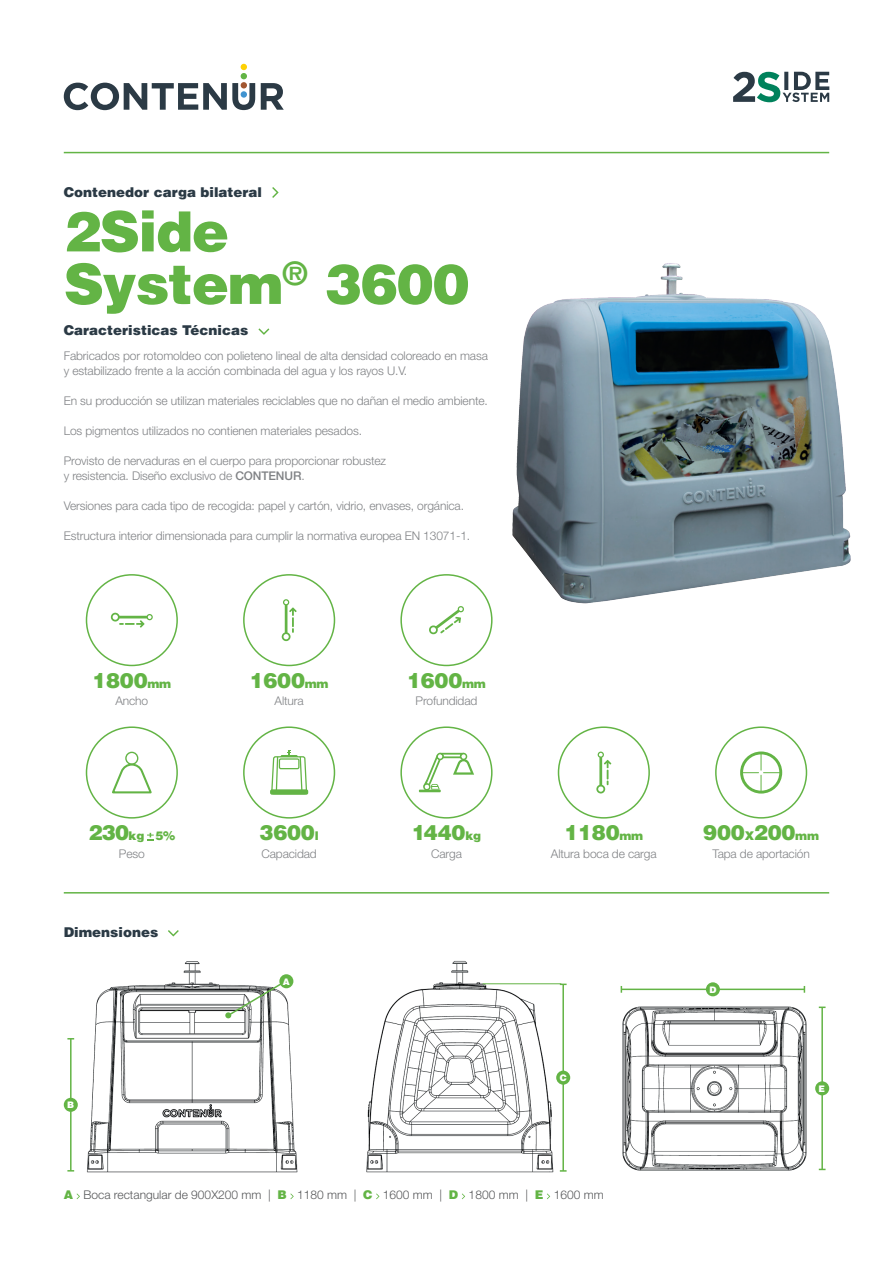
<style>
.page{position:relative;width:893px;height:1263px;background:#fff}
.page>*{position:absolute;margin:0;border:0;box-sizing:border-box;transform-origin:0 0}
.t1{font:900 55.5px/52.5px "Helvetica LT Pro";letter-spacing:-.02em;color:#63b445}
.t2{font:900 21px "Helvetica LT Pro";letter-spacing:-.01em;color:#63b445}
.t3{font:900 13.5px "Helvetica LT Pro";color:#2b3a45}
.t4{font:300 12px/15px "Helvetica Neue LT Std";letter-spacing:-.01em;color:#808285}
.t5{font:300 12px "Helvetica Neue LT Std";color:#57585a}
.t6{font:900 12px "Helvetica LT Pro";color:#63b445}
.t7{font:900 9px "Helvetica LT Pro";color:#fff}
.s1{font-weight:500}
.s2{font-size:12px}
.s3{font-size:21px}
.s4{font-family:"Helvetica LT Pro";font-weight:900;color:#63b445}
</style>
<div class="page">
<img style="left:64px;top:960px;width:765px;height:213px">
<svg style="left:261px;top:83px;width:23px;height:27px"></svg>
<svg style="left:64px;top:64px;width:191px;height:46px"></svg>
<div style="left:241px;top:91px;width:6px;height:7px;background:#4194d0;border-radius:50%"></div>
<svg style="left:733px;top:72px;width:96px;height:30px"></svg>
<svg style="left:272px;top:187px;width:7px;height:11px"></svg>
<hr style="left:64px;top:152px;width:765px;height:1px;background:#63b445">
<hr style="left:64px;top:892px;width:765px;height:1px;background:#63b445">
<img style="left:512px;top:263px;width:339px;height:341px">
<div style="left:243px;top:726px;width:92px;height:93px;border:2px solid #63b445;border-radius:50%"></div>
<div style="left:86px;top:574px;width:92px;height:92px;border:2px solid #63b445;border-radius:50%"></div>
<div style="left:243px;top:574px;width:92px;height:92px;border:2px solid #63b445;border-radius:50%"></div>
<div style="left:400px;top:574px;width:93px;height:92px;border:2px solid #63b445;border-radius:50%"></div>
<div style="left:86px;top:726px;width:92px;height:93px;border:2px solid #63b445;border-radius:50%"></div>
<div style="left:400px;top:726px;width:93px;height:93px;border:2px solid #63b445;border-radius:50%"></div>
<div style="left:558px;top:726px;width:92px;height:93px;border:2px solid #63b445;border-radius:50%"></div>
<div style="left:715px;top:726px;width:92px;height:93px;border:2px solid #63b445;border-radius:50%"></div>
<svg style="left:740px;top:751px;width:42px;height:42px"></svg>
<svg style="left:112px;top:752px;width:40px;height:42px"></svg>
<svg style="left:596px;top:751px;width:15px;height:43px"></svg>
<svg style="left:281px;top:599px;width:16px;height:42px"></svg>
<svg style="left:111px;top:612px;width:42px;height:16px"></svg>
<svg style="left:429px;top:606px;width:35px;height:29px"></svg>
<svg style="left:423px;top:753px;width:51px;height:37px"></svg>
<hr style="left:419px;top:790px;width:22px;height:2px;background:#63b445">
<div style="left:270px;top:789px;width:38px;height:6px;border:1px solid #63b445"></div>
<svg style="left:271px;top:750px;width:37px;height:45px"></svg>
<svg style="left:168px;top:930px;width:11px;height:6px"></svg>
<svg style="left:259px;top:328px;width:10px;height:7px"></svg>
<hr style="left:70px;top:1039px;width:2px;height:132px;background:#63b445">
<hr style="left:562px;top:984px;width:2px;height:187px;background:#63b445">
<svg style="left:560px;top:1170px;width:7px;height:2px"></svg>
<hr style="left:821px;top:1007px;width:2px;height:162px;background:#63b445">
<hr style="left:621px;top:988px;width:183px;height:2px;background:#63b445">
<svg style="left:77px;top:1193px;width:3px;height:6px"></svg>
<svg style="left:290px;top:1193px;width:4px;height:6px"></svg>
<svg style="left:462px;top:1193px;width:3px;height:6px"></svg>
<svg style="left:547px;top:1193px;width:3px;height:6px"></svg>
<hr style="left:483px;top:983px;width:78px;height:1px;background:#63b445">
<div style="left:556px;top:1070px;width:14px;height:15px;background:#63b445;border-radius:50%"></div>
<div style="left:64px;top:1098px;width:14px;height:14px;background:#63b445;border-radius:50%"></div>
<div style="left:815px;top:1081px;width:14px;height:14px;background:#63b445;border-radius:50%"></div>
<svg style="left:225px;top:976px;width:65px;height:42px"></svg>
<div style="left:279px;top:974px;width:14px;height:14px;background:#63b445;border-radius:50%"></div>
<div style="left:706px;top:982px;width:14px;height:14px;background:#63b445;border-radius:50%"></div>
<svg style="left:147px;top:833px;width:7px;height:7px"></svg>
<p class="t3" style="left:64px;top:183px;width:200px">Contenedor carga bilateral</p>
<h1 class="t1" style="left:64px;top:205px;width:407px">2Side<br>System<sup>®</sup> 3600</h1>
<p class="t4" style="left:64px;top:348px;width:426px">Fabricados por rotomoldeo con polieteno lineal de alta densidad coloreado en masa y estabilizado frente a la acción combinada del agua y los rayos U.V.</p>
<p class="t4" style="left:64px;top:393px;width:426px">En su producción se utilizan materiales reciclables que no dañan el medio ambiente.</p>
<p class="t4" style="left:64px;top:423px;width:300px">Los pigmentos utilizados no contienen materiales pesados.</p>
<p class="t4" style="left:64px;top:453px;width:324px">Provisto de nervaduras en el cuerpo para proporcionar robustez y resistencia. Diseño exclusivo de <span class="s1">CONTENUR</span>.</p>
<p class="t4" style="left:64px;top:498px;width:402px">Versiones para cada tipo de recogida: papel y cartón, vidrio, envases, orgánica.</p>
<p class="t4" style="left:64px;top:528px;width:408px">Estructura interior dimensionada para cumplir la normativa europea EN 13071-1.</p>
<p class="t3" style="left:64px;top:321px;width:186px">Caracteristicas Técnicas</p>
<h2 class="t2" style="left:92px;top:667px;width:80px">1800<span class="s2">mm</span></h2>
<h2 class="t2" style="left:250px;top:667px;width:80px">1600<span class="s2">mm</span></h2>
<h2 class="t2" style="left:407px;top:667px;width:80px">1600<span class="s2">mm</span></h2>
<p class="t4" style="left:115px;top:693px;width:34px">Ancho</p>
<p class="t4" style="left:275px;top:693px;width:31px">Altura</p>
<p class="t4" style="left:416px;top:693px;width:63px">Profundidad</p>
<p class="t6" style="left:88px;top:828px;width:88px"><span class="s3">230</span>kg 5%</p>
<h2 class="t2" style="left:260px;top:819px;width:61px">3600<span class="s2">l</span></h2>
<h2 class="t2" style="left:412px;top:819px;width:71px">1440<span class="s2">kg</span></h2>
<h2 class="t2" style="left:564px;top:819px;width:80px">1180<span class="s2">mm</span></h2>
<h2 class="t2" style="left:703px;top:819px;width:117px">900<span class="s2">X</span>200<span class="s2">mm</span></h2>
<p class="t4" style="left:119px;top:846px;width:27px">Peso</p>
<p class="t4" style="left:431px;top:846px;width:32px">Carga</p>
<p class="t4" style="left:551px;top:846px;width:107px">Altura boca de carga</p>
<p class="t4" style="left:712px;top:846px;width:99px">Tapa de aportación</p>
<p class="t4" style="left:261px;top:846px;width:57px">Capacidad</p>
<p class="t3" style="left:64px;top:923px;width:96px">Dimensiones</p>
<p class="t7" style="left:67px;top:1099px;width:9px">B</p>
<p class="t7" style="left:283px;top:975px;width:9px">A</p>
<p class="t7" style="left:560px;top:1072px;width:9px">C</p>
<p class="t5" style="left:64px;top:1187px;width:541px"><span class="s4">A</span> Boca rectangular de 900X200 mm | <span class="s4">B</span> 1180 mm | <span class="s4">C</span> 1600 mm | <span class="s4">D</span> 1800 mm | <span class="s4">E</span> 1600 mm</p>
<p class="t7" style="left:709px;top:983px;width:9px">D</p>
<p class="t7" style="left:818px;top:1082px;width:8px">E</p>
</div>
